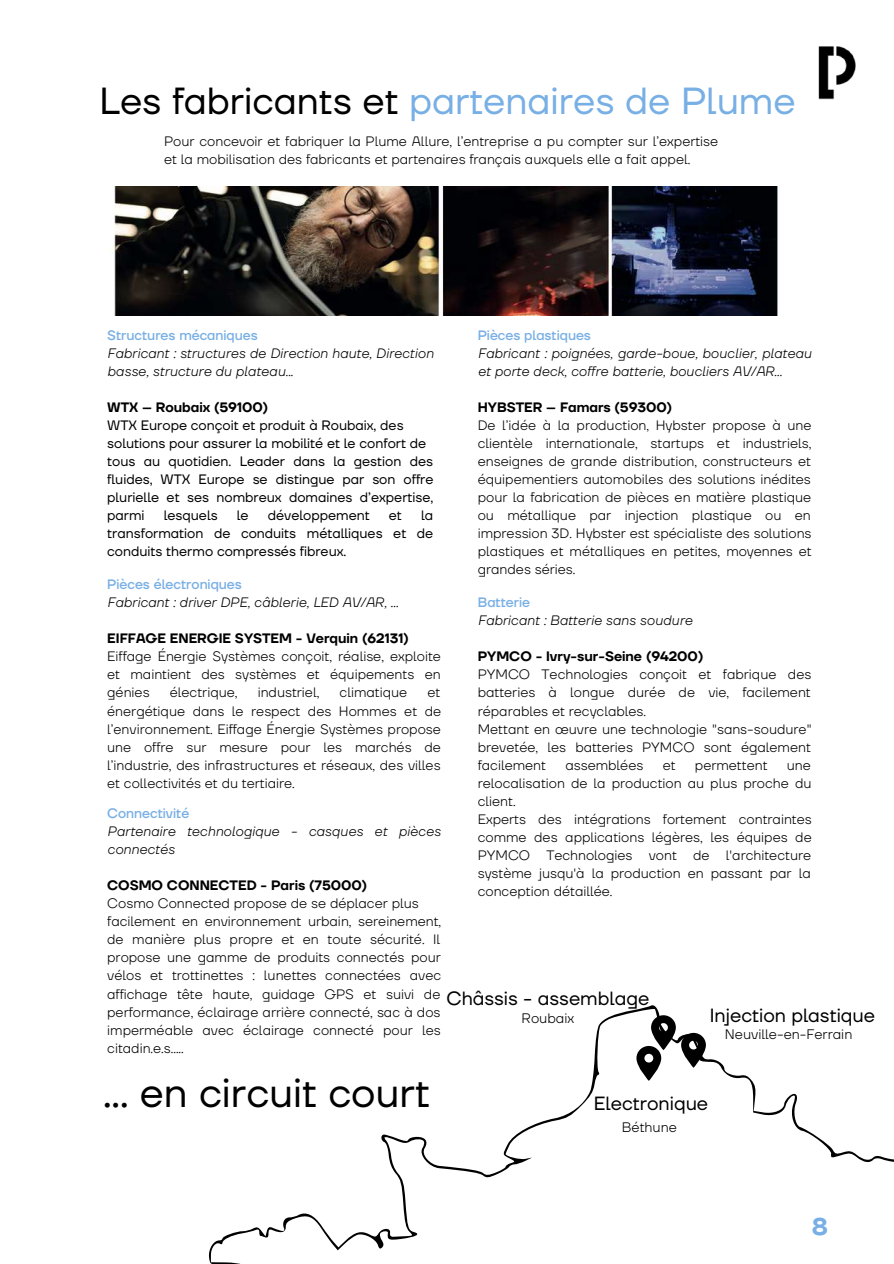
<style>
.page{position:relative;width:894px;height:1264px;background:#fff}
.page>*{position:absolute;margin:0;border:0;box-sizing:border-box;transform-origin:0 0}
.t1{font:40.65px "TT Firs Neue";color:#000}
.t2{font:37.65px "TT Firs Neue";color:#78afe5}
.t3{font:600 24.15px "TT Firs Neue";color:#78afe5}
.t4{font:19.05px "TT Firs Neue";color:#000}
.t5{font:300 13.8px "TT Firs Neue";color:#000}
.t6{font:300 13.65px/18px "TT Firs Neue";color:#000}
.t7{font:13.65px/18px "TT Firs Neue";color:#000}
.t8{font:italic 300 13.65px/18px "TT Firs Neue";color:#000}
.t9{font:600 13.65px "TT Firs Neue";color:#000}
.t10{font:500 13.65px "TT Firs Neue";color:#78afe5}
.s1{color:#000}
</style>
<div class="page">
<img style="left:113px;top:186px;width:665px;height:129px">
<img style="left:818px;top:46px;width:38px;height:54px">
<svg style="left:208px;top:1005px;width:685px;height:258px"></svg>
<svg style="left:681px;top:1032px;width:24px;height:35px"></svg>
<svg style="left:636px;top:1015px;width:39px;height:65px"></svg>
<h2 class="t2" style="left:100px;top:78px;width:697px"><span class="s1">Les fabricants et</span> partenaires de Plume</h2>
<p class="t6" style="left:164px;top:133px;width:555px">Pour concevoir et fabriquer la Plume Allure, l’entreprise a pu compter sur l’expertise et la mobilisation des fabricants et partenaires français auxquels elle a fait appel.</p>
<p class="t10" style="left:107px;top:327px;width:152px">Structures mécaniques</p>
<p class="t8" style="left:107px;top:344px;width:328px">Fabricant : structures de Direction haute, Direction basse, structure du plateau...</p>
<p class="t9" style="left:107px;top:399px;width:162px">WTX – Roubaix (59100)</p>
<p class="t7" style="left:107px;top:416px;width:328px">WTX Europe conçoit et produit à Roubaix, des solutions pour assurer la mobilité et le confort de tous au quotidien. Leader dans la gestion des fluides, WTX Europe se distingue par son offre plurielle et ses nombreux domaines d’expertise, parmi</p>
<p class="t10" style="left:477px;top:327px;width:115px">Pièces plastiques</p>
<p class="t8" style="left:477px;top:344px;width:335px">Fabricant : poignées, garde-boue, bouclier, plateau et porte deck, coffre batterie, boucliers AV/AR...</p>
<p class="t9" style="left:477px;top:399px;width:196px">HYBSTER – Famars (59300)</p>
<p class="t6" style="left:477px;top:416px;width:335px;text-align:justify">De l’idée à la production, Hybster propose à une clientèle internationale, startups et industriels, enseignes de grande distribution, constructeurs et équipementiers automobiles des solutions inédites pour la fabrication de pièces en matière plastique ou métallique par injection plastique ou en impression 3D. Hybster est spécialiste des solutions plastiques et métalliques en petites, moyennes et grandes séries.</p>
<p class="t7" style="left:164px;top:507px;width:55px">lesquels</p>
<p class="t7" style="left:237px;top:507px;width:13px">le</p>
<p class="t7" style="left:268px;top:507px;width:103px">développement</p>
<p class="t7" style="left:389px;top:507px;width:15px">et</p>
<p class="t7" style="left:107px;top:507px;width:327px;text-align:justify;text-indent:314px">la transformation de conduits métalliques et de conduits thermo compressés fibreux.</p>
<p class="t10" style="left:107px;top:576px;width:136px">Pièces électroniques</p>
<p class="t8" style="left:107px;top:594px;width:292px">Fabricant : driver DPE, câblerie, LED AV/AR, ...</p>
<p class="t9" style="left:107px;top:630px;width:303px">EIFFAGE ENERGIE SYSTEM - Verquin (62131)</p>
<p class="t6" style="left:107px;top:648px;width:335px;text-align:justify">Eiffage Énergie Systèmes conçoit, réalise, exploite et maintient des systèmes et équipements en génies</p>
<p class="t10" style="left:477px;top:594px;width:54px">Batterie</p>
<p class="t8" style="left:477px;top:612px;width:216px">Fabricant : Batterie sans soudure</p>
<p class="t9" style="left:477px;top:648px;width:227px">PYMCO - Ivry-sur-Seine (94200)</p>
<p class="t6" style="left:477px;top:666px;width:335px">PYMCO Technologies conçoit et fabrique des batteries à longue durée de vie, facilement réparables et recyclables.<br>Mettant en œuvre une technologie "sans-soudure" brevetée, les batteries PYMCO sont également facilement</p>
<p class="t6" style="left:170px;top:684px;width:69px">électrique,</p>
<p class="t6" style="left:257px;top:684px;width:63px">industriel,</p>
<p class="t6" style="left:339px;top:684px;width:69px">climatique</p>
<p class="t6" style="left:107px;top:684px;width:335px;text-align:justify;text-indent:320px">et énergétique dans le respect des Hommes et de l’environnement. Eiffage Énergie Systèmes propose une offre sur mesure pour les marchés de l’industrie, des infrastructures et réseaux, des villes et collectivités et du tertiaire.</p>
<p class="t10" style="left:107px;top:805px;width:83px">Connectivité</p>
<p class="t8" style="left:107px;top:823px;width:335px">Partenaire technologique - casques et pièces connectés</p>
<p class="t9" style="left:107px;top:877px;width:261px">COSMO CONNECTED - Paris (75000)</p>
<p class="t6" style="left:107px;top:895px;width:335px">Cosmo Connected propose de se déplacer plus facilement en environnement urbain, sereinement, de manière plus propre et en toute sécurité. Il propose une gamme de produits connectés pour vélos et trottinettes : lunettes connectées avec affichage tête haute, guidage GPS et suivi de performance, éclairage arrière connecté, sac à dos imperméable avec éclairage connecté pour les citadin.e.s.....</p>
<p class="t6" style="left:565px;top:756px;width:79px">assemblées</p>
<p class="t6" style="left:662px;top:756px;width:14px">et</p>
<p class="t6" style="left:694px;top:756px;width:74px">permettent</p>
<p class="t6" style="left:477px;top:756px;width:335px;text-indent:309px">une relocalisation de la production au plus proche du client.<br>Experts des intégrations fortement contraintes comme des applications légères, les équipes de PYMCO Technologies vont de l'architecture système jusqu'à la production en passant par la conception détaillée.</p>
<h3 class="t4" style="left:446px;top:987px;width:204px">Châssis - assemblage</h3>
<h3 class="t4" style="left:709px;top:1003px;width:167px">Injection plastique</h3>
<p class="t5" style="left:521px;top:1009px;width:54px">Roubaix</p>
<p class="t5" style="left:724px;top:1025px;width:129px">Neuville-en-Ferrain</p>
<h1 class="t1" style="left:103px;top:1068px;width:328px">... en circuit court</h1>
<h3 class="t4" style="left:593px;top:1092px;width:116px">Electronique</h3>
<p class="t5" style="left:621px;top:1118px;width:56px">Béthune</p>
<h3 class="t3" style="left:811px;top:1212px;width:18px">8</h3>
</div>
